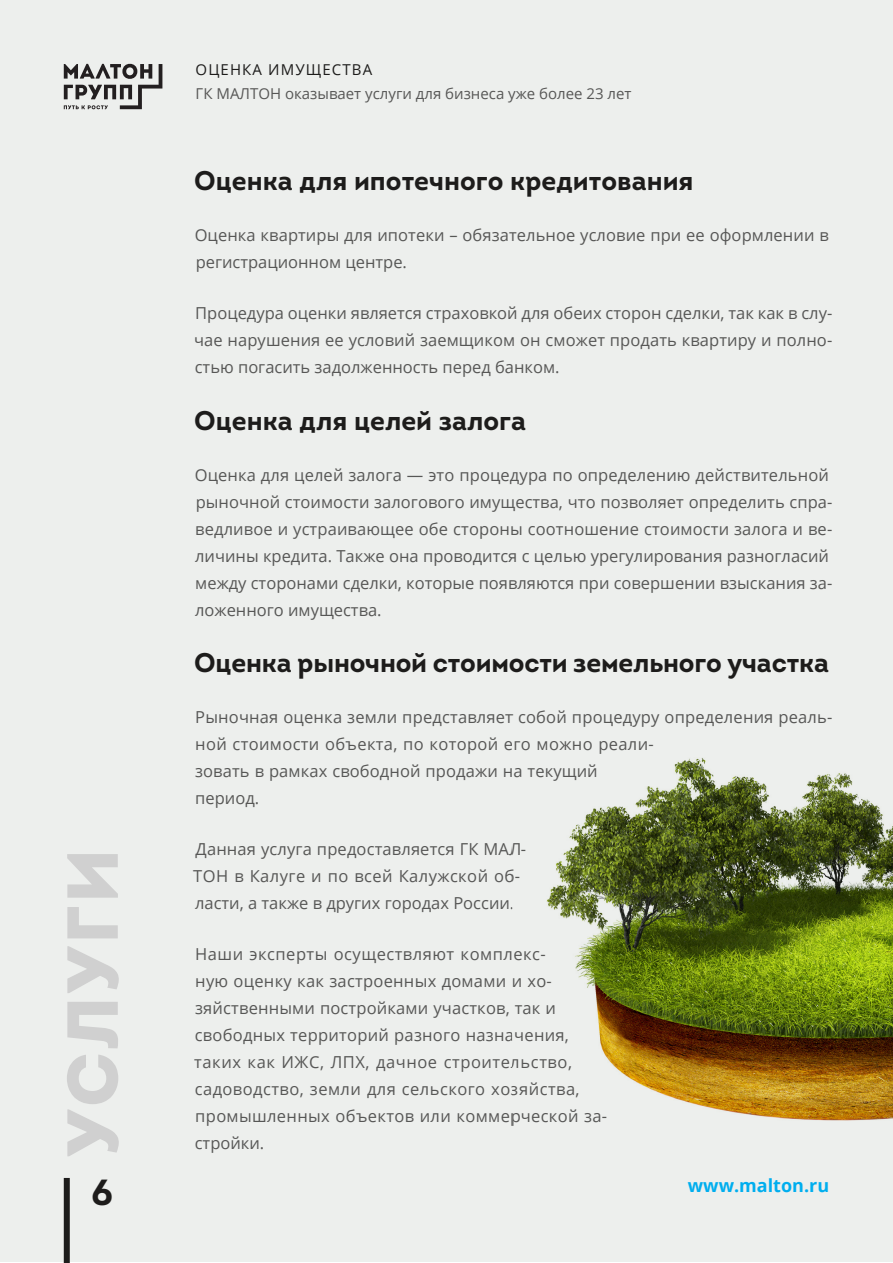
<style>
.page{position:relative;width:893px;height:1263px;background:#fff}
.page>*{position:absolute;margin:0;border:0;box-sizing:border-box;transform-origin:0 0}
.t1{font:900 72px "Intro";letter-spacing:.04em;color:#d0d0d0}
.t2{font:700 36px "Intro";color:#1d1c1b}
.Main_P{font:700 27px "Intro";color:#1d1c1b}
.t3{font:700 18px "Open Sans";color:#00aeef}
.Main_P-2{font:16.5px/27px "Open Sans";letter-spacing:.01em;color:#575756}
.t4{font:15px "Open Sans";color:#575756}
.t5{font:15px "Open Sans";letter-spacing:.075em;color:#1d1c1b}
</style>
<div class="page">
<div style="left:1px;top:1px;width:892px;height:1261px;background:#edefed"></div>
<div style="left:64px;top:1178px;width:6px;height:85px;background:#1d1c1b"></div>
<svg style="left:64px;top:63px;width:98px;height:46px"></svg>
<img style="left:546px;top:758px;width:347px;height:363px">
<p class="t1" style="left:45px;top:1157px;width:309px;rotate:-90deg">УСЛУГИ</p>
<p class="t5" style="left:196px;top:60px;width:178px">ОЦЕНКА ИМУЩЕСТВА</p>
<p class="t4" style="left:196px;top:84px;width:437px">ГК МАЛТОН оказывает услуги для бизнеса уже более 23 лет</p>
<p class="Main_P" style="left:194px;top:164px;width:501px">Оценка для ипотечного кредитования</p>
<p class="Main_P-2" style="left:195px;top:221px;width:636px">Оценка квартиры для ипотеки – обязательное условие при ее оформлении в регистрационном центре.</p>
<p class="Main_P-2" style="left:194px;top:299px;width:640px;text-align:justify">Процедура оценки является страховкой для обеих сторон сделки, так как в слу&shy;чае нарушения ее условий заемщиком он сможет продать квартиру и полно&shy;стью погасить задолженность перед банком.</p>
<p class="Main_P" style="left:194px;top:403px;width:333px">Оценка для целей залога</p>
<p class="Main_P-2" style="left:195px;top:461px;width:639px">Оценка для целей залога — это процедура по определению действительной рыночной стоимости залогового имущества, что позволяет определить спра&shy;ведливое и устраивающее обе стороны соотношение стоимости залога и ве&shy;личины кредита. Также она проводится с целью урегулирования разногласий между сторонами сделки, которые появляются при совершении взыскания за&shy;ложенного имущества.</p>
<p class="Main_P" style="left:194px;top:645px;width:636px">Оценка рыночной стоимости земельного участка</p>
<p class="Main_P-2" style="left:195px;top:703px;width:639px">Рыночная оценка земли представляет собой процедуру определения реаль&shy;ной стоимости объекта, по которой его можно реали-<br>зовать в рамках свободной продажи на текущий<br>период.</p>
<p class="Main_P-2" style="left:193px;top:835px;width:334px">Данная услуга предоставляется ГК МАЛ-<br>ТОН в Калуге и по всей Калужской об&shy;ласти, а также в других городах России.</p>
<p class="Main_P-2" style="left:194px;top:940px;width:414px">Наши эксперты осуществляют комплекс-<br>ную оценку как застроенных домами и хо&shy;зяйственными постройками участков, так и свободных территорий разного назначения, таких как ИЖС, ЛПХ, дачное строительство, садоводство, земли для сельского хозяйства, промышленных объектов или коммерческой за&shy;стройки.</p>
<h2 class="t2" style="left:91px;top:1169px;width:23px">6</h2>
<p class="t3" style="left:688px;top:1172px;width:143px">www.malton.ru</p>
</div>
